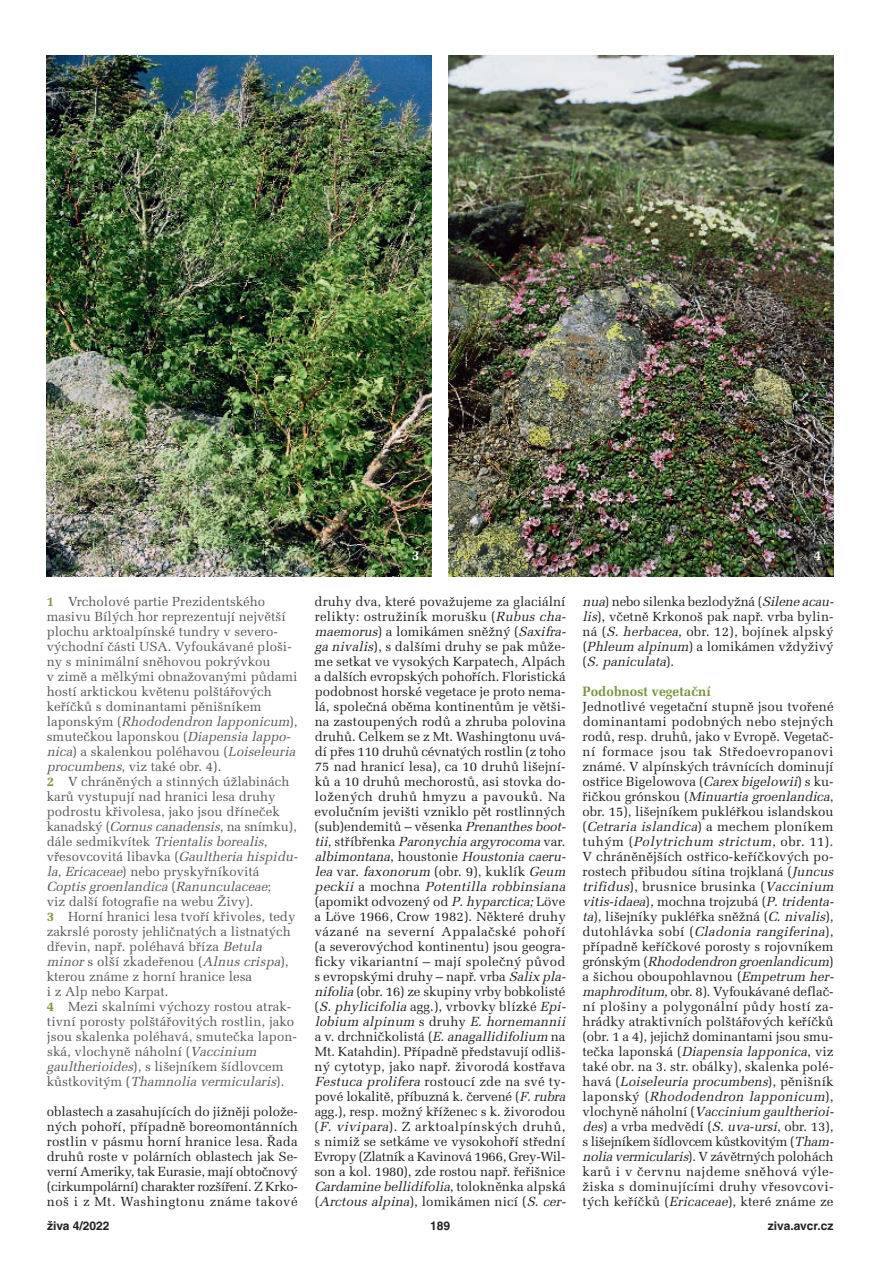
<style>
.page{position:relative;width:893px;height:1263px;background:#fff}
.page>*{position:absolute;margin:0;border:0;box-sizing:border-box;transform-origin:0 0}
.t1{font:700 13.5px "Melior CE";color:#7b9540}
.t2{font:700 13.5px "Melior CE";color:#fff}
.t3{font:13.2px/15px "Melior CE";color:#231f20}
.t4{font:13.2px/15px "Melior CE";color:#57585a}
.t5{font:700 12px "Helvetica CE";color:#231f20}
.s1{font-weight:700;color:#7b9540}
.s2{font-style:italic}
</style>
<div class="page">
<img style="left:449px;top:55px;width:384px;height:521px">
<img style="left:47px;top:55px;width:385px;height:521px">
<p class="t4" style="left:47px;top:596px;width:255px"><span class="s1">1</span> Vrcholové partie Prezidentského masivu Bílých hor reprezentují největší plochu arktoalpínské tundry v severo - východní části USA. Vyfoukávané ploši&shy;ny s minimální sněhovou pokrývkou<br>v zimě a mělkými obnažovanými půdami hostí arktickou květenu polštářových keříčků s dominantami pěnišníkem<br>l a p o n s k ý m ( <span class="s2">Rhododendron lapponicum</span>) , smutečkou laponskou (<span class="s2">Diapensia lappo&shy;nica</span>) a skalenkou poléhavou (<span class="s2">Loiseleuria procumbens</span>, viz také obr. 4).<br><span class="s1">2</span> V chráněných a stinných úžlabinách karů vystupují nad hranici lesa druhy podrostu křivolesa, jako jsou dříneček kanadský (<span class="s2">Cornus canadensis</span>, na snímku), d á l e s e d m i k v í t e k <span class="s2">Trientalis borealis</span>, vřesovcovitá libavka (<span class="s2">Gaultheria hispidu&shy;la</span>, <span class="s2">Ericaceae</span>) nebo pryskyřníkovitá <span class="s2">Coptis groenlandica</span> ( <span class="s2">Ranunculaceae</span>;<br>viz další fotografie na webu Živy).<br><span class="s1">3</span> Horní hranici lesa tvoří křivoles, tedy zakrslé porosty jehličnatých a listnatých dřevin, např. poléhavá bříza <span class="s2">Betula minor</span>s olší zkadeřenou (<span class="s2">Alnus crispa</span>), kterou známe z horní hranice lesa<br>i z Alp nebo Karpat.<br><span class="s1">4</span> Mezi skalními výchozy rostou atrak&shy;tivní porosty polštářovitých rostlin, jako jsou skalenka poléhavá, smutečka lapon&shy;ská, vlochyně náholní (<span class="s2">Vaccinium gaultherioides</span>), s lišejníkem šídlovcem<br>k ů s t k o v i t ý m ( <span class="s2">Thamnolia vermicularis</span>) .</p>
<p class="t3" style="left:47px;top:1106px;width:253px;text-align:justify">oblastech a zasahujících do jižněji polože&shy;ných pohoří, případně boreomontánních rostlin v pásmu horní hranice lesa. Řada druhů roste v polárních oblastech jak Se - verní Ameriky, tak Eurasie, mají obtočnový (cirkumpolární) charakter rozšíření. Z Krko&shy;noš i z Mt. Washingtonu známe takové</p>
<p class="t2" style="left:412px;top:551px;width:9px">3</p>
<p class="t2" style="left:814px;top:551px;width:9px">4</p>
<p class="t3" style="left:315px;top:596px;width:255px">druhy dva, které považujeme za glaciální relikty: ostružiník morušku (<span class="s2">Rubus cha&shy;maemorus</span>) a lomikámen sněžný (<span class="s2">Saxifra&shy;ga nivalis</span>), s dalšími druhy se pak může&shy;me setkat ve vysokých Karpatech, Alpách a dalších evropských pohořích. Floristická podobnost horské vegetace je proto nema&shy;lá, společná oběma kontinentům je větši&shy;na zastoupených rodů a zhruba polovina druhů. Celkem se z Mt. Washingtonu uvá&shy;dí přes 110 druhů cévnatých rostlin (z toho 75 nad hranicí lesa), ca 10 druhů lišejní&shy;ků a 10 druhů mechorostů, asi stovka do - ložených druhů hmyzu a pavouků. Na evolučním jevišti vzniklo pět rostlinných (sub)endemitů – věsenka <span class="s2">Prenanthes boot&shy;tii</span>, s t ř í b ř e n k a <span class="s2">Paronychia argyrocoma</span> v a r. <span class="s2">albimontana</span>, h o u s t o n i e <span class="s2">Houstonia caeru&shy;lea</span>var. <span class="s2">faxonorum</span>(obr. 9), kuklík <span class="s2">Geum peckii</span> a m o c h n a <span class="s2">Potentilla robbinsiana </span>(apomikt odvozený od <span class="s2">P.hyparctica;</span>Löve a Löve 1966, Crow 1982). Některé druhy vázané na severní Appalačské pohoří (a severovýchod kontinentu) jsou geogra&shy;ficky vikariantní – mají společný původ s evropskými druhy – např. vrba <span class="s2">Salix pla&shy;nifolia</span> (obr. 16) ze skupiny vrby bobkolisté (<span class="s2">S.phylicifolia</span>agg.), vrbovky blízké <span class="s2">Epi&shy;lobium alpinum</span> s d r u h y <span class="s2">E. hornemannii </span>a v. drchničkolistá (<span class="s2">E.anagallidifolium</span>na Mt. Katahdin). Případně představují odliš&shy;ný cytotyp, jako např. živorodá kostřava <span class="s2">Festuca prolifera</span>rostoucí zde na své ty - pové lokalitě, příbuzná k. červené (<span class="s2">F.rubra </span>agg.), resp. možný kříženec s k. živorodou (<span class="s2">F. vivipara</span>). Z arktoalpínských druhů, s nimiž se setkáme ve vysokohoří střední Evropy (Zlatník a Kavinová 1966, Grey-Wil&shy;son a kol. 1980), zde rostou např. řeřišnice <span class="s2">Cardamine bellidifolia</span>, t o l o k n ě n k a a l p s k á ( <span class="s2">Arctous alpina</span>) , l o m i k á m e n n i c í ( <span class="s2">S. cer-</span></p>
<p class="t3" style="left:582px;top:596px;width:255px"><span class="s2">nua</span>) nebo silenka bezlodyžná (<span class="s2">Silene acau&shy;lis</span>), včetně Krkonoš pak např. vrba bylin&shy;ná (<span class="s2">S. herbacea</span>, obr. 12), bojínek alpský (<span class="s2">Phleum alpinum</span>) a lomikámen vždyživý ( <span class="s2">S. paniculata</span>) .</p>
<p class="t1" style="left:583px;top:687px;width:130px">Podobnost vegetační</p>
<p class="t3" style="left:582px;top:701px;width:255px">Jednotlivé vegetační stupně jsou tvořené dominantami podobných nebo stejných rodů, resp. druhů, jako v Evropě. Vegetač&shy;ní formace jsou tak Středoevropanovi známé. V alpínských trávnících dominují ostřice Bigelowova (<span class="s2">Carex bigelowii</span>) s ku - ř i č k o u g r ó n s k o u ( <span class="s2">Minuartia groenlandica</span>, obr. 15), lišejníkem pukléřkou islandskou ( <span class="s2">Cetraria islandica</span>) a m e c h e m p l o n í k e m t u h ý m ( <span class="s2">Polytrichum strictum</span>, o b r. 1 1 ) .<br>V chráněnějších ostřico-keříčkových po - rostech přibudou sítina trojklaná (<span class="s2">Juncus trifidus</span>), brusnice brusinka (<span class="s2">Vaccinium vitis-idaea</span>) , m o c h n a t r o j z u b á ( <span class="s2">P. tridenta&shy;ta</span>), lišejníky pukléřka sněžná (<span class="s2">C. nivalis</span>), d u t o h l á v k a s o b í ( <span class="s2">Cladonia rangiferina</span>) , případně keříčkové porosty s rojovníkem g r ó n s k ý m ( <span class="s2">Rhododendron groenlandicum</span>) a šichou oboupohlavnou (<span class="s2">Empetrum her&shy;maphroditum</span>, obr. 8). Vyfoukávané deflač&shy;ní plošiny a polygonální půdy hostí za - hrádky atraktivních polštářových keříčků (obr. 1 a 4), jejichž dominantami jsou smu&shy;t e č k a l a p o n s k á ( <span class="s2">Diapensia lapponica</span>, v i z také obr. na 3. str. obálky), skalenka polé&shy;h a v á ( <span class="s2">Loiseleuria procumbens</span>) , p ě n i š n í k l a p o n s k ý ( <span class="s2">Rhododendron lapponicum</span>) , v l o c h y n ě n á h o l n í ( <span class="s2">Vaccinium gaultherioi&shy;des</span>) a vrba medvědí (<span class="s2">S. uva-ursi</span>, obr. 13), s lišejníkem šídlovcem kůstkovitým (<span class="s2">Tham&shy;nolia vermicularis</span>). V závětrných polohách karů i v červnu najdeme sněhová výle&shy;žiska s dominujícími druhy vřesovcovi&shy;tých keříčků (<span class="s2">Ericaceae</span>), které známe ze</p>
<p class="t5" style="left:47px;top:1221px;width:64px">živa 4/2022</p>
<p class="t5" style="left:430px;top:1221px;width:22px">189</p>
<p class="t5" style="left:768px;top:1221px;width:67px">ziva.avcr.cz</p>
</div>
